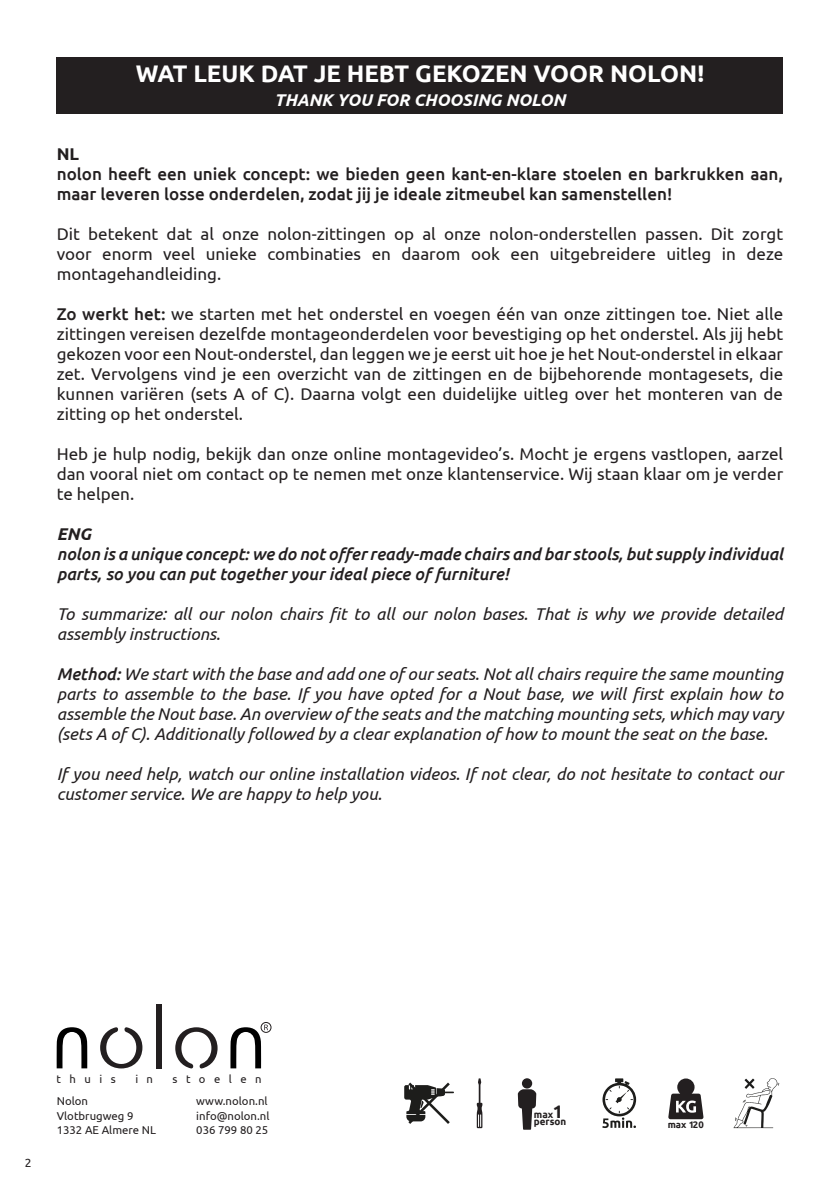
<style>
.page{position:relative;width:840px;height:1191px;background:#fff}
.page>*{position:absolute;margin:0;border:0;box-sizing:border-box;transform-origin:0 0}
.t1{font:700 24px "Ubuntu";color:#fff}
.t2{font:17px/20px "Ubuntu";color:#231f20;text-align:justify}
.t3{font:italic 17px/20px "Ubuntu";color:#231f20}
.t4{font:500 17px/20px "Ubuntu";color:#231f20}
.t5{font:italic 500 17px/20px "Ubuntu";color:#231f20}
.t6{font:italic 700 17px "Ubuntu";color:#fff}
.t7{font:italic 700 17px "Ubuntu";color:#231f20}
.t8{font:700 17px "Ubuntu";color:#231f20}
.t9{font:12px "Ubuntu";color:#231f20}
.t10{font:11.4px "Ubuntu";color:#231f20}
.t11{font:11.4px "Ubuntu";letter-spacing:.755em;color:#231f20}
.t12{font:700 9.8px "Ubuntu";color:#231f20}
.t13{font:700 9.6px "Ubuntu";color:#231f20}
.s1{font-weight:500}
.s2{font-size:18px}
</style>
<div class="page">
<div style="left:57px;top:57px;width:725px;height:56px;background:#231f20"></div>
<svg style="left:668px;top:1078px;width:35px;height:41px"></svg>
<div style="left:521px;top:1078px;width:11px;height:10px;background:#231f20;border-radius:50%"></div>
<svg style="left:517px;top:1089px;width:19px;height:40px"></svg>
<svg style="left:476px;top:1078px;width:6px;height:50px"></svg>
<svg style="left:404px;top:1082px;width:49px;height:42px"></svg>
<svg style="left:602px;top:1078px;width:33px;height:50px"></svg>
<svg style="left:733px;top:1078px;width:45px;height:50px"></svg>
<div style="left:156px;top:1003px;width:5px;height:65px;background:#231f20"></div>
<svg style="left:100px;top:1027px;width:42px;height:41px"></svg>
<svg style="left:175px;top:1027px;width:42px;height:41px"></svg>
<svg style="left:57px;top:1027px;width:30px;height:41px"></svg>
<div style="left:261px;top:1022px;width:10px;height:10px;border:1px solid #231f20;border-radius:50%"></div>
<svg style="left:230px;top:1024px;width:38px;height:44px"></svg>
<p class="t1" style="left:136px;top:59px;width:569px">WAT LEUK DAT JE HEBT GEKOZEN VOOR NOLON!</p>
<p class="t6" style="left:274px;top:90px;width:292px">THANK YOU FOR CHOOSING NOLON</p>
<p class="t8" style="left:57px;top:144px;width:24px">NL</p>
<p class="t4" style="left:57px;top:163px;width:727px">nolon heeft een uniek concept: we bieden geen kant-en-klare stoelen en barkrukken aan, maar leveren losse onderdelen, zodat jij je ideale zitmeubel kan samenstellen!</p>
<p class="t2" style="left:57px;top:223px;width:727px">Dit betekent dat al onze nolon-zittingen op al onze nolon-onderstellen passen. Dit zorgt voor enorm veel unieke combinaties en daarom ook een uitgebreidere uitleg in deze montagehandleiding.</p>
<p class="t2" style="left:57px;top:303px;width:727px"><span class="s1">Zo werkt het:</span> we starten met het onderstel en voegen één van onze zittingen toe. Niet alle zittingen vereisen dezelfde montageonderdelen voor bevestiging op het onderstel. Als jij hebt gekozen voor een Nout-onderstel, dan leggen we je eerst uit hoe je het Nout-onderstel in elkaar zet. Vervolgens vind je een overzicht van de zittingen en de bijbehorende montagesets, die kunnen variëren (sets A of C). Daarna volgt een duidelijke uitleg over het monteren van de zitting op het onderstel.</p>
<p class="t2" style="left:57px;top:443px;width:727px">Heb je hulp nodig, bekijk dan onze online montagevideo’s. Mocht je ergens vastlopen, aarzel dan vooral niet om contact op te nemen met onze klantenservice. Wij staan klaar om je verder te helpen.</p>
<p class="t7" style="left:57px;top:524px;width:36px">ENG</p>
<p class="t5" style="left:57px;top:544px;width:727px">nolon is a unique concept: we do not offer ready-made chairs and bar stools, but supply individual parts, so you can put together your ideal piece of furniture!</p>
<p class="t3" style="left:57px;top:603px;width:727px">To summarize: all our nolon chairs fit to all our nolon bases. That is why we provide detailed assembly instructions.</p>
<p class="t3" style="left:57px;top:663px;width:727px;text-align:justify"><span class="s1">Method:</span> We start with the base and add one of our seats. Not all chairs require the same mounting parts to assemble to the base. If you have opted for a Nout base, we will first explain how to assemble the Nout base. An overview of the seats and the matching mounting sets, which may vary (sets A of C). Additionally followed by a clear explanation of how to mount the seat on the base.</p>
<p class="t3" style="left:57px;top:763px;width:727px">If you need help, watch our online installation videos. If not clear, do not hesitate to contact our customer service. We are happy to help you.</p>
<p class="t9" style="left:25px;top:1155px;width:8px">2</p>
<p class="t10" style="left:57px;top:1071px;width:61px">thuis</p>
<p class="t10" style="left:135px;top:1071px;width:19px">i n</p>
<p class="t11" style="left:172px;top:1071px;width:90px">stoelen</p>
<p class="t10" style="left:57px;top:1094px;width:33px">Nolon</p>
<p class="t10" style="left:57px;top:1108px;width:78px">Vlotbrugweg 9</p>
<p class="t10" style="left:57px;top:1123px;width:101px">1332 AE Almere NL</p>
<p class="t10" style="left:196px;top:1094px;width:73px">www.nolon.nl</p>
<p class="t10" style="left:196px;top:1108px;width:75px">info@nolon.nl</p>
<p class="t10" style="left:196px;top:1123px;width:73px">036 799 80 25</p>
<p class="t12" style="left:533px;top:1108px;width:31px">max<span class="s2">1</span></p>
<p class="t12" style="left:533px;top:1115px;width:34px">person</p>
<p class="t13" style="left:667px;top:1118px;width:38px">max 120</p>
</div>
